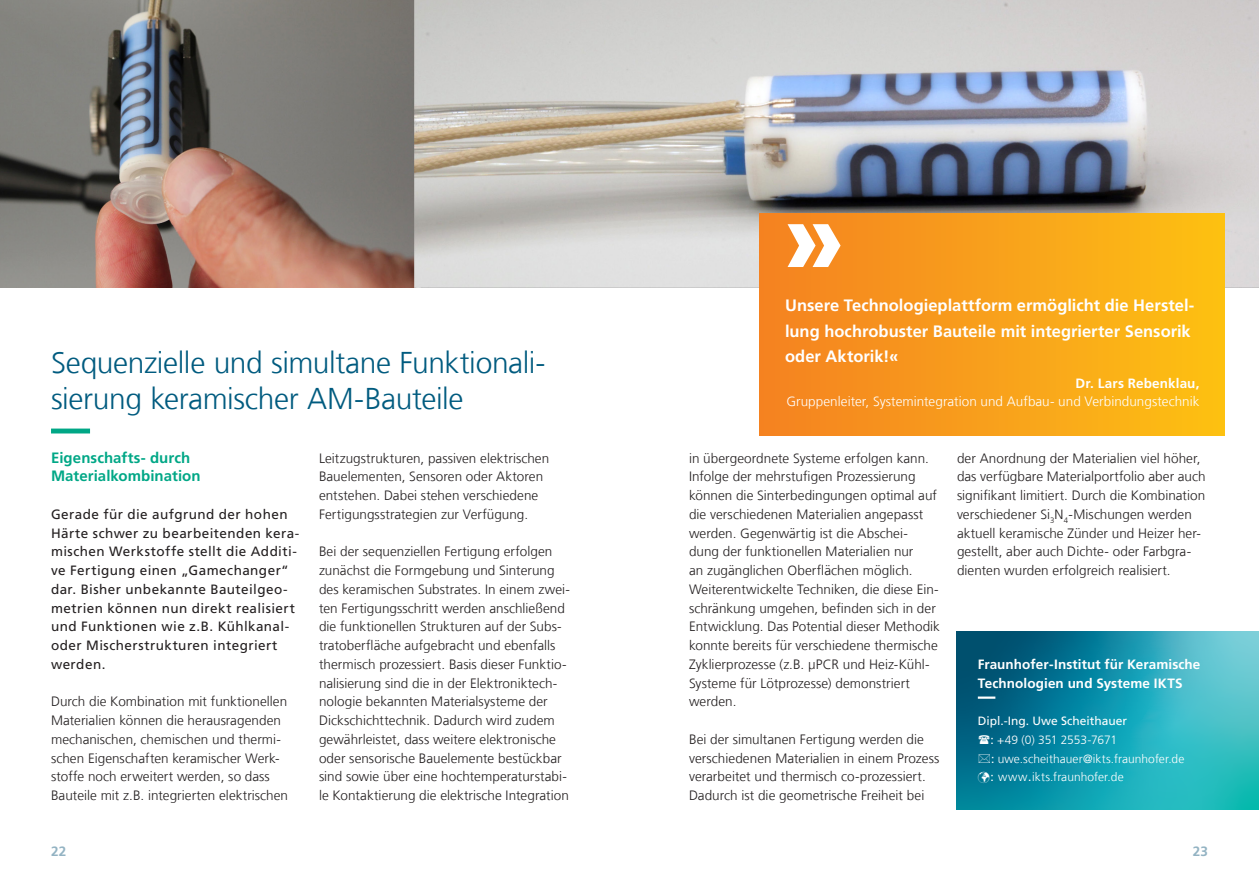
<style>
.page{position:relative;width:1259px;height:893px;background:#fff}
.page>*{position:absolute;margin:0;border:0;box-sizing:border-box;transform-origin:0 0}
.t1{font:900 105px "Frutiger LT Com";color:#fff}
.Ueberschrift_20_24_b{font:300 30px/36px "Frutiger LT Com";letter-spacing:-.015em;color:#005b7f}
.Zitat_14_17_weiss{font:700 16.5px/25.5px "Frutiger LT Com";color:#fff}
.Zwischenueberschrift{font:700 15px/18.8px "Frutiger LT Com";letter-spacing:.005em;color:#00a786}
.Fliesstext_9_12_5_sc{font:300 13.5px/18.8px "Frutiger LT Com";letter-spacing:.005em;color:#231f20}
.Introtext_9_12_5_sch{font:13.5px/18.8px "Frutiger LT Com";letter-spacing:.03em;color:#231f20}
.Zitat_Autor_Info_9_1{font:300 13.5px "Frutiger LT Com";color:#fff}
.Infokasten_klein_Ube{font:700 13.5px/18.8px "Frutiger LT Com";letter-spacing:.01em;color:#fff}
.Zitat_Autor_9_12_5_w{font:700 13.5px "Frutiger LT Com";letter-spacing:.01em;color:#fff}
.t2{font:700 13.5px "Frutiger LT Com";color:#93b3c3}
.Infokasten_klein_Fli{font:300 12px "Frutiger LT Com";letter-spacing:.005em;color:#fff}
.Infokasten_klein_Fli-2{font:12px "Frutiger LT Com";color:#fff}
.s1{font-weight:400}
</style>
<div class="page">
<img style="left:0;top:0;width:1259px;height:287px">
<svg style="left:956px;top:632px;width:303px;height:178px;background:#1b96ab"></svg>
<svg style="left:51px;top:429px;width:40px;height:4px"></svg>
<div style="left:759px;top:214px;width:466px;height:222px;background:linear-gradient(to right,#f48122,#fdc113)"></div>
<svg style="left:978px;top:696px;width:229px;height:3px"></svg>
<svg style="left:979px;top:735px;width:10px;height:9px"></svg>
<svg style="left:979px;top:754px;width:11px;height:9px"></svg>
<p class="Ueberschrift_20_24_b" style="left:51px;top:344px;width:496px">Sequenzielle und simultane Funktionali&shy;sierung keramischer AM-Bauteile</p>
<p class="Zwischenueberschrift" style="left:51px;top:448px;width:151px">Eigenschafts- durch<br>Materialkombination</p>
<p class="Introtext_9_12_5_sch" style="left:51px;top:505px;width:250px">Gerade für die aufgrund der hohen Härte schwer zu bearbeitenden kera&shy;mischen Werkstoffe stellt die Additi&shy;ve Fertigung einen „Gamechanger“ dar. Bisher unbekannte Bauteilgeo&shy;metrien können nun direkt realisiert und Funktionen wie z.B. Kühlkanal&shy;oder Mischerstrukturen integriert werden.</p>
<p class="Fliesstext_9_12_5_sc" style="left:51px;top:692px;width:239px">Durch die Kombination mit funktionellen Materialien können die herausragenden mechanischen, chemischen und thermi&shy;schen Eigenschaften keramischer Werk&shy;stoffe noch erweitert werden, so dass Bauteile mit z.B. integrierten elektrischen</p>
<p class="Fliesstext_9_12_5_sc" style="left:319px;top:449px;width:232px">Leitzugstrukturen, passiven elektrischen Bauelementen, Sensoren oder Aktoren entstehen. Dabei stehen verschiedene Fertigungsstrategien zur Verfügung.</p>
<p class="Fliesstext_9_12_5_sc" style="left:319px;top:542px;width:252px">Bei der sequenziellen Fertigung erfolgen zunächst die Formgebung und Sinterung des keramischen Substrates. In einem zwei&shy;ten Fertigungsschritt werden anschließend die funktionellen Strukturen auf der Subs&shy;tratoberfläche aufgebracht und ebenfalls thermisch prozessiert. Basis dieser Funktio&shy;nalisierung sind die in der Elektroniktech&shy;nologie bekannten Materialsysteme der Dickschichttechnik. Dadurch wird zudem gewährleistet, dass weitere elektronische oder sensorische Bauelemente bestückbar sind sowie über eine hochtemperaturstabi&shy;le Kontaktierung die elektrische Integration</p>
<p class="t1" style="left:781px;top:174px;width:66px">»</p>
<p class="Zitat_14_17_weiss" style="left:785px;top:293px;width:411px">Unsere Technologieplattform ermöglicht die Herstel&shy;lung hochrobuster Bauteile mit integrierter Sensorik oder Aktorik!«</p>
<p class="Zitat_Autor_9_12_5_w" style="left:1075px;top:375px;width:125px">Dr. Lars Rebenklau,</p>
<p class="Zitat_Autor_Info_9_1" style="left:786px;top:394px;width:414px">Gruppenleiter, Systemintegration und Aufbau- und Verbindungstechnik</p>
<p class="Fliesstext_9_12_5_sc" style="left:689px;top:449px;width:252px">in übergeordnete Systeme erfolgen kann.<br>Infolge der mehrstufigen Prozessierung können die Sinterbedingungen optimal auf die verschiedenen Materialien angepasst werden. Gegenwärtig ist die Abschei&shy;dung der funktionellen Materialien nur<br>an zugänglichen Oberflächen möglich.<br>Weiterentwickelte Techniken, die diese Ein&shy;schränkung umgehen, befinden sich in der Entwicklung. Das Potential dieser Methodik konnte bereits für verschiedene thermische Zyklierprozesse (z.B. µPCR und Heiz-Kühl-Systeme für Lötprozesse) demonstriert werden.</p>
<p class="Fliesstext_9_12_5_sc" style="left:689px;top:730px;width:252px">Bei der simultanen Fertigung werden die verschiedenen Materialien in einem Prozess verarbeitet und thermisch co-prozessiert.<br>Dadurch ist die geometrische Freiheit bei</p>
<p class="Fliesstext_9_12_5_sc" style="left:957px;top:449px;width:250px">der Anordnung der Materialien viel höher, das verfügbare Materialportfolio aber auch signifikant limitiert. Durch die Kombination verschiedener Si<sub>3</sub>N<sub>4</sub>-Mischungen werden aktuell keramische Zünder und Heizer her&shy;gestellt, aber auch Dichte- oder Farbgra&shy;dienten wurden erfolgreich realisiert.</p>
<p class="Infokasten_klein_Ube" style="left:978px;top:655px;width:224px">Fraunhofer-Institut für Keramische<br>Technologien und Systeme IKTS</p>
<p class="Infokasten_klein_Fli-2" style="left:978px;top:714px;width:151px">Dipl.-Ing. Uwe Scheithauer</p>
<p class="Infokasten_klein_Fli" style="left:990px;top:733px;width:128px"><span class="s1">:</span> +49 (0) 351 2553-7671</p>
<p class="Infokasten_klein_Fli" style="left:991px;top:751px;width:195px"><span class="s1">:</span> uwe.scheithauer@ikts.fraunhofer.de</p>
<p class="Infokasten_klein_Fli" style="left:978px;top:770px;width:147px">✓<span class="s1">:</span> www<span class="s1">.</span>ikts.fraunhofer.de</p>
<p class="t2" style="left:51px;top:844px;width:17px">22</p>
<p class="t2" style="left:1192px;top:844px;width:17px">23</p>
</div>
